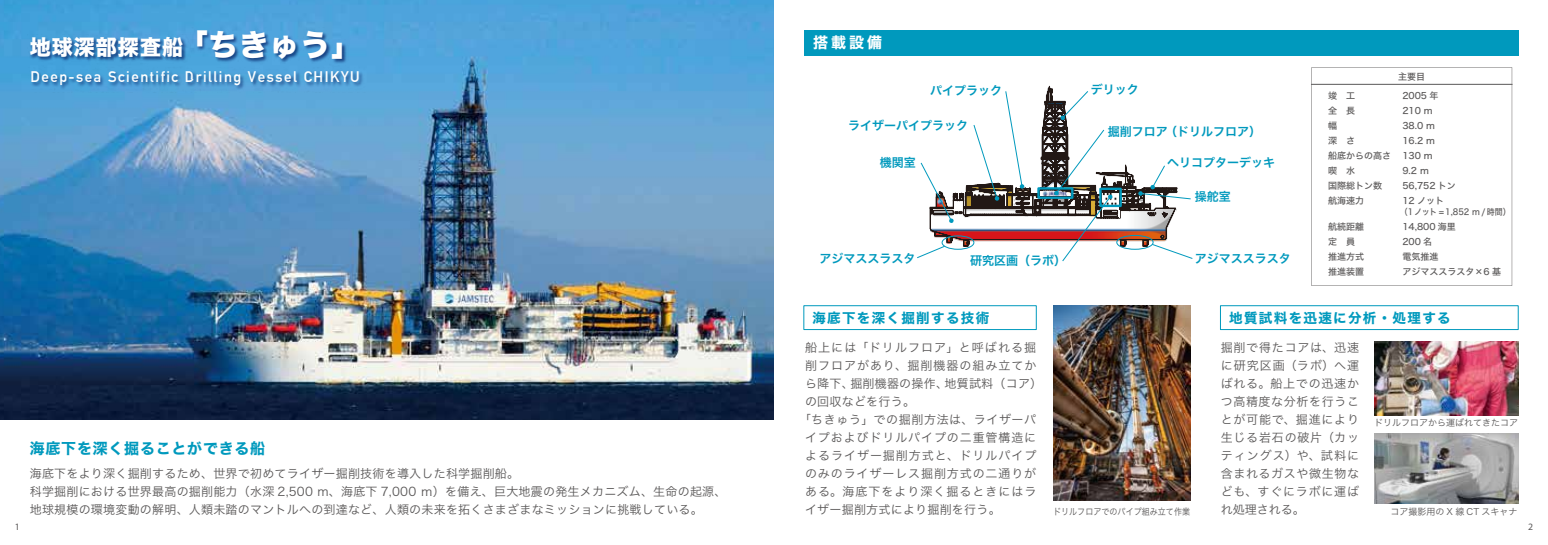
<style>
.page{position:relative;width:1548px;height:545px;background:#fff}
.page>*{position:absolute;margin:0;border:0;box-sizing:border-box;transform-origin:0 0}
.t1{font:30px "Hiragino Sans W8";color:#fff}
.t2{font:21px "Hiragino Sans W8";letter-spacing:.05em;color:#fff}
.t3{font:700 15px "DIN Alternate";letter-spacing:.1em;color:#fff}
.t4{font:15px "Hiragino Sans W7";letter-spacing:.05em;color:#0099bd}
.t5{font:15px "Hiragino Sans W7";color:#fff}
.t6{font:13.5px "Hiragino Sans W7";letter-spacing:.1em;color:#0099bd}
.t7{font:12px/18px "Hiragino Sans W3";letter-spacing:.02em;color:#595757}
.t8{font:12px "Hira Kaku Pro W6";color:#0099bd}
.t9{font:12px "Hiragino Sans W3";letter-spacing:.08em;color:#595757}
.t10{font:12px "Hiragino Sans W3";letter-spacing:.075em;color:#595757}
.t11{font:12px "Hiragino Sans W3";letter-spacing:.05em;color:#595757}
.t12{font:12px "Hiragino Sans W3";letter-spacing:.09em;color:#595757}
.t13{font:9.75px "Myriad Pro";color:#595757}
.t14{font:9px/15px "Hiragino Sans W5";color:#595757}
.t15{font:9px "Hiragino Sans W3";color:#595757}
.t16{font:9px "Hiragino Sans W3";color:#595757;scale:.9 1}
.t17{font:8.55px "Hiragino Sans W5";color:#595757;scale:.94 1}
</style>
<div class="page">
<img style="left:0;top:0;width:774px;height:419px">
<img style="left:28px;top:35px;width:163px;height:38px">
<img style="left:29px;top:67px;width:343px;height:25px">
<img style="left:191px;top:27px;width:162px;height:52px">
<div style="left:804px;top:30px;width:714px;height:25px;background:#0099bd"></div>
<div style="left:803px;top:305px;width:233px;height:24px;border:1px solid #0099bd"></div>
<svg style="left:1311px;top:67px;width:201px;height:218px"></svg>
<hr style="left:1311px;top:84px;width:201px;height:1px;background:#595757">
<svg style="left:930px;top:86px;width:138px;height:160px"></svg>
<svg style="left:1035px;top:200px;width:4px;height:6px"></svg>
<svg style="left:920px;top:162px;width:42px;height:61px"></svg>
<svg style="left:917px;top:245px;width:28px;height:13px"></svg>
<svg style="left:1060px;top:90px;width:28px;height:30px"></svg>
<div style="left:1037px;top:187px;width:36px;height:12px;border:2px solid #0099bd"></div>
<svg style="left:1005px;top:91px;width:19px;height:98px"></svg>
<svg style="left:973px;top:124px;width:26px;height:77px"></svg>
<div style="left:1220px;top:305px;width:298px;height:24px;border:1px solid #0099bd"></div>
<img style="left:1053px;top:305px;width:137px;height:195px">
<img style="left:1374px;top:341px;width:144px;height:74px">
<img style="left:1374px;top:433px;width:144px;height:69px">
<div style="left:942px;top:235px;width:32px;height:14px;border:1px solid #0099bd;border-radius:50%"></div>
<svg style="left:1054px;top:129px;width:139px;height:132px"></svg>
<div style="left:1116px;top:235px;width:37px;height:14px;border:1px solid #0099bd;border-radius:50%"></div>
<h2 class="t2" style="left:30px;top:36px;width:155px">地球深部探査船</h2>
<h1 class="t1" style="left:178px;top:28px;width:185px">「ちきゅう」</h1>
<p class="t5" style="left:813px;top:31px;width:70px">搭載設備</p>
<p class="t3" style="left:30px;top:65px;width:331px">Deep-sea Scientific Drilling Vessel CHIKYU</p>
<p class="t8" style="left:930px;top:79px;width:73px">パイプラック</p>
<p class="t8" style="left:848px;top:114px;width:121px">ライザーパイプラック</p>
<p class="t8" style="left:880px;top:151px;width:37px">機関室</p>
<p class="t8" style="left:819px;top:247px;width:97px">アジマススラスタ</p>
<p class="t8" style="left:970px;top:250px;width:97px">研究区画（ラボ）</p>
<p class="t8" style="left:1091px;top:78px;width:49px">デリック</p>
<p class="t8" style="left:1108px;top:120px;width:155px">掘削フロア（ドリルフロア）</p>
<p class="t8" style="left:1167px;top:152px;width:109px">ヘリコプターデッキ</p>
<p class="t8" style="left:1194px;top:186px;width:37px">操舵室</p>
<p class="t8" style="left:1194px;top:247px;width:97px">アジマススラスタ</p>
<p class="t14" style="left:1328px;top:88px;width:64px">竣　工<br>全　長<br>幅<br>深　さ<br>船底からの高さ喫　水<br>国際総トン数航海速力</p>
<p class="t14" style="left:1328px;top:218px;width:37px">航続距離定　員推進方式推進装置</p>
<p class="t14" style="left:1398px;top:68px;width:28px">主要目</p>
<p class="t14" style="left:1402px;top:88px;width:55px">2005 年<br>210 m<br>38.0 m<br>16.2 m<br>130 m<br>9.2 m<br>56,752 トン<br>12 ノット</p>
<p class="t14" style="left:1402px;top:218px;width:100px">14,800 海里<br>200 名<br>電気推進<br>アジマススラスタ×6 基</p>
<p class="t17" style="left:1400px;top:203px;width:120px">（1ノット = 1,852 m / 時間）</p>
<p class="t4" style="left:30px;top:436px;width:237px">海底下を深く掘ることができる船</p>
<p class="t7" style="left:30px;top:463px;width:698px">海底下をより深く掘削するため、世界で初めてライザー掘削技術を導入した科学掘削船。<br>科学掘削における世界最高の掘削能力（水深 2,500 m、海底下 7,000 ｍ）を備え、巨大地震の発生メカニズム、生命の起源、地球規模の環境変動の解明、人類未踏のマントルへの到達など、人類の未来を拓くさまざまなミッションに挑戦している。</p>
<p class="t6" style="left:812px;top:307px;width:178px">海底下を深く掘削する技術</p>
<p class="t12" style="left:805px;top:336px;width:233px">船上には「ドリルフロア」と呼ばれる掘</p>
<p class="t9" style="left:805px;top:354px;width:233px">削フロアがあり、掘削機器の組み立てか</p>
<p class="t7" style="left:805px;top:373px;width:239px">ら降下、掘削機器の操作、地質試料（コア）</p>
<p class="t7" style="left:805px;top:391px;width:111px">の回収などを行う。</p>
<p class="t11" style="left:799px;top:408px;width:239px">「ちきゅう」での掘削方法は、ライザーパ</p>
<p class="t10" style="left:805px;top:426px;width:233px">イプおよびドリルパイプの二重管構造に</p>
<p class="t9" style="left:805px;top:444px;width:233px">よるライザー掘削方式と、ドリルパイプ</p>
<p class="t10" style="left:805px;top:462px;width:233px">のみのライザーレス掘削方式の二通りが</p>
<p class="t9" style="left:805px;top:480px;width:233px">ある。海底下をより深く掘るときにはラ</p>
<p class="t7" style="left:805px;top:499px;width:197px">イザー掘削方式により掘削を行う。</p>
<p class="t6" style="left:1229px;top:307px;width:223px">地質試料を迅速に分析・処理する</p>
<p class="t7" style="left:1221px;top:337px;width:140px;text-align:justify">掘削で得たコアは、迅速に研究区画（ラボ）へ運ばれる。船上での迅速かつ高精度な分析を行うことが可能で、掘進により生じる岩石の破片（カッティングス）や、試料に含まれるガスや微生物なども、すぐにラボに運ば</p>
<p class="t15" style="left:1374px;top:414px;width:145px">ドリルフロアから運ばれてきたコア</p>
<p class="t16" style="left:1053px;top:503px;width:154px">ドリルフロアでのパイプ組み立て作業</p>
<p class="t7" style="left:1221px;top:499px;width:85px">れ処理される。</p>
<p class="t15" style="left:1390px;top:503px;width:129px">コア撮影用の X 線 CT スキャナ</p>
<p class="t13" style="left:15px;top:520px;width:7px">1</p>
<p class="t13" style="left:1528px;top:520px;width:7px">2</p>
</div>
